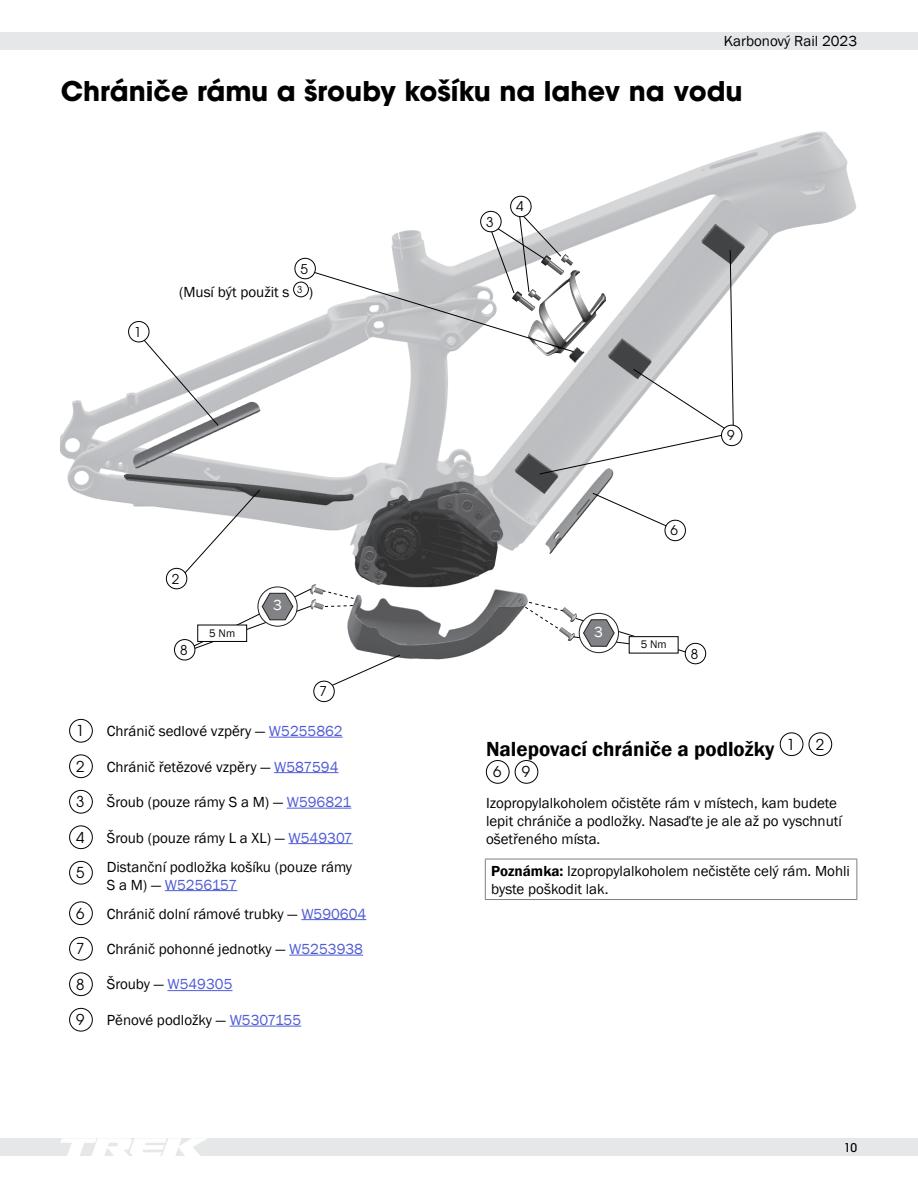
<style>
.page{position:relative;width:918px;height:1188px;background:#fff}
.page>*{position:absolute;margin:0;border:0;box-sizing:border-box;transform-origin:0 0}
.Section_Head{font:700 27px "ITC Avant Garde Pro";color:#000}
.Subhead_1{font:600 21px "Franklin Gothic";color:#000}
.Table_Cell_Left{font:15px/18px "Franklin Gothic";color:#000}
.Body{font:15px/18px "Franklin Gothic";color:#000}
.Bold_First_Word{font:15px/18px "Franklin Gothic";color:#000}
.Callout_Number_Black{font:15px "ITC Avant Garde Pro";color:#000}
.t1{font:15px "Franklin Gothic";color:#fff}
.t2{font:13.5px "ITC Avant Garde Pro";color:#000}
.t3{font:500 12px "ITC Avant Garde Pro";color:#000}
.t4{font:11.25px "Franklin Gothic";color:#000}
.s1{color:#4f5cd6}
.s2{font-weight:600}
</style>
<div class="page">
<div style="left:0;top:32px;width:918px;height:17px;background:#e6e7e9"></div>
<div style="left:0;top:1139px;width:918px;height:17px;background:#e6e7e9"></div>
<svg style="left:61px;top:1139px;width:145px;height:17px"></svg>
<img style="left:61px;top:131px;width:796px;height:534px">
<div style="left:536px;top:608px;width:21px;height:25px;background:#fff"></div>
<img style="left:565px;top:608px;width:12px;height:13px">
<img style="left:560px;top:627px;width:12px;height:13px">
<div style="left:166px;top:568px;width:21px;height:21px;background:#fff;border-radius:50%"></div>
<div style="left:166px;top:568px;width:21px;height:21px;border:1px solid #000;border-radius:50%"></div>
<svg style="left:592px;top:492px;width:80px;height:37px"></svg>
<svg style="left:136px;top:331px;width:83px;height:95px"></svg>
<div style="left:129px;top:321px;width:20px;height:21px;background:#fff;border-radius:50%"></div>
<div style="left:128px;top:321px;width:21px;height:21px;border:1px solid #000;border-radius:50%"></div>
<div style="left:665px;top:520px;width:20px;height:21px;background:#fff;border-radius:50%"></div>
<div style="left:665px;top:520px;width:21px;height:21px;border:1px solid #000;border-radius:50%"></div>
<div style="left:313px;top:681px;width:22px;height:21px;border:1px solid #000;border-radius:50%"></div>
<div style="left:174px;top:639px;width:21px;height:21px;border:1px solid #000;border-radius:50%"></div>
<div style="left:685px;top:643px;width:21px;height:21px;background:#fff;border-radius:50%"></div>
<div style="left:685px;top:643px;width:21px;height:21px;border:1px solid #000;border-radius:50%"></div>
<svg style="left:579px;top:613px;width:39px;height:40px"></svg>
<div style="left:579px;top:613px;width:40px;height:40px;border:1px solid #231f20;border-radius:50%"></div>
<svg style="left:572px;top:618px;width:123px;height:37px"></svg>
<div style="left:722px;top:425px;width:20px;height:21px;background:#fff;border-radius:50%"></div>
<div style="left:721px;top:425px;width:21px;height:21px;border:1px solid #000;border-radius:50%"></div>
<div style="left:295px;top:258px;width:20px;height:21px;background:#fff;border-radius:50%"></div>
<div style="left:295px;top:258px;width:21px;height:21px;border:1px solid #000;border-radius:50%"></div>
<svg style="left:176px;top:489px;width:225px;height:198px"></svg>
<svg style="left:524px;top:601px;width:41px;height:28px"></svg>
<svg style="left:299px;top:206px;width:435px;height:269px"></svg>
<div style="left:511px;top:196px;width:20px;height:21px;background:#fff;border-radius:50%"></div>
<div style="left:510px;top:196px;width:21px;height:21px;border:1px solid #000;border-radius:50%"></div>
<div style="left:294px;top:282px;width:14px;height:15px;background:#fff;border-radius:50%"></div>
<div style="left:293px;top:282px;width:16px;height:15px;border:1px solid #000;border-radius:50%"></div>
<div style="left:69px;top:719px;width:24px;height:24px;border:1px solid #000;border-radius:50%"></div>
<hr style="left:269px;top:737px;width:74px;height:1px;background:#4f5cd6">
<div style="left:69px;top:755px;width:24px;height:23px;border:1px solid #000;border-radius:50%"></div>
<hr style="left:274px;top:772px;width:64px;height:1px;background:#4f5cd6">
<div style="left:69px;top:790px;width:24px;height:24px;border:1px solid #000;border-radius:50%"></div>
<hr style="left:287px;top:808px;width:64px;height:1px;background:#4f5cd6">
<div style="left:69px;top:826px;width:24px;height:23px;border:1px solid #000;border-radius:50%"></div>
<hr style="left:289px;top:843px;width:64px;height:1px;background:#4f5cd6">
<div style="left:69px;top:861px;width:24px;height:23px;border:1px solid #000;border-radius:50%"></div>
<hr style="left:165px;top:890px;width:72px;height:1px;background:#4f5cd6">
<div style="left:69px;top:902px;width:24px;height:23px;border:1px solid #000;border-radius:50%"></div>
<hr style="left:301px;top:919px;width:65px;height:1px;background:#4f5cd6">
<div style="left:69px;top:937px;width:24px;height:23px;border:1px solid #000;border-radius:50%"></div>
<hr style="left:289px;top:955px;width:74px;height:1px;background:#4f5cd6">
<div style="left:69px;top:972px;width:24px;height:24px;border:1px solid #000;border-radius:50%"></div>
<hr style="left:167px;top:990px;width:66px;height:1px;background:#4f5cd6">
<div style="left:69px;top:1008px;width:24px;height:23px;border:1px solid #000;border-radius:50%"></div>
<hr style="left:230px;top:1026px;width:71px;height:1px;background:#4f5cd6">
<div style="left:780px;top:732px;width:23px;height:24px;border:1px solid #000;border-radius:50%"></div>
<div style="left:809px;top:732px;width:23px;height:24px;border:1px solid #000;border-radius:50%"></div>
<div style="left:486px;top:760px;width:23px;height:24px;border:1px solid #000;border-radius:50%"></div>
<div style="left:515px;top:760px;width:23px;height:24px;border:1px solid #000;border-radius:50%"></div>
<hr style="left:485px;top:859px;width:372px;height:1px;background:#808080">
<hr style="left:485px;top:859px;width:1px;height:40px;background:#808080">
<hr style="left:856px;top:859px;width:1px;height:40px;background:#808080">
<hr style="left:485px;top:899px;width:372px;height:1px;background:#808080">
<p class="Body" style="left:724px;top:32px;width:135px">Karbonový Rail 2023</p>
<p class="Section_Head" style="left:61px;top:73px;width:683px">Chrániče rámu a šrouby košíku na lahev na vodu</p>
<p class="t2" style="left:134px;top:323px;width:9px">1</p>
<p class="t2" style="left:300px;top:260px;width:9px">5</p>
<p class="Body" style="left:179px;top:284px;width:136px">(Musí být použit s <sup>3</sup> )</p>
<p class="t2" style="left:486px;top:213px;width:9px">3</p>
<p class="t2" style="left:516px;top:198px;width:9px">4</p>
<p class="t2" style="left:727px;top:427px;width:9px">9</p>
<p class="t2" style="left:172px;top:570px;width:9px">2</p>
<p class="t1" style="left:273px;top:596px;width:10px">3</p>
<p class="t4" style="left:209px;top:626px;width:27px">5 Nm</p>
<p class="t1" style="left:594px;top:623px;width:10px">3</p>
<p class="t2" style="left:671px;top:522px;width:9px">6</p>
<p class="t4" style="left:641px;top:637px;width:27px">5 Nm</p>
<p class="t2" style="left:180px;top:641px;width:9px">8</p>
<p class="t2" style="left:691px;top:645px;width:9px">8</p>
<p class="t2" style="left:319px;top:683px;width:9px">7</p>
<p class="Callout_Number_Black" style="left:76px;top:722px;width:10px">1</p>
<p class="Table_Cell_Left" style="left:107px;top:722px;width:237px">Chránič sedlové vzpěry — <span class="s1">W5255862</span></p>
<p class="Callout_Number_Black" style="left:76px;top:757px;width:10px">2</p>
<p class="Table_Cell_Left" style="left:107px;top:758px;width:233px">Chránič řetězové vzpěry — <span class="s1">W587594</span></p>
<p class="Callout_Number_Black" style="left:76px;top:793px;width:10px">3</p>
<p class="Table_Cell_Left" style="left:107px;top:793px;width:246px">Šroub (pouze rámy S a M) — <span class="s1">W596821</span></p>
<p class="Callout_Number_Black" style="left:76px;top:828px;width:10px">4</p>
<p class="Table_Cell_Left" style="left:107px;top:829px;width:247px">Šroub (pouze rámy L a XL) — <span class="s1">W549307</span></p>
<p class="Callout_Number_Black" style="left:76px;top:863px;width:10px">5</p>
<p class="Table_Cell_Left" style="left:107px;top:858px;width:247px">Distanční podložka košíku (pouze rámy<br>S a M) — <span class="s1">W5256157</span></p>
<p class="Callout_Number_Black" style="left:76px;top:904px;width:10px">6</p>
<p class="Table_Cell_Left" style="left:107px;top:905px;width:261px">Chránič dolní rámové trubky — <span class="s1">W590604</span></p>
<p class="Callout_Number_Black" style="left:76px;top:939px;width:10px">7</p>
<p class="Table_Cell_Left" style="left:107px;top:940px;width:258px">Chránič pohonné jednotky — <span class="s1">W5253938</span></p>
<p class="Callout_Number_Black" style="left:76px;top:975px;width:10px">8</p>
<p class="Table_Cell_Left" style="left:107px;top:976px;width:127px">Šrouby — <span class="s1">W549305</span></p>
<p class="Callout_Number_Black" style="left:76px;top:1010px;width:10px">9</p>
<p class="Table_Cell_Left" style="left:107px;top:1011px;width:196px">Pěnové podložky — <span class="s1">W5307155</span></p>
<p class="Subhead_1" style="left:486px;top:736px;width:290px">Nalepovací chrániče a podložky</p>
<p class="Callout_Number_Black" style="left:787px;top:735px;width:10px">1</p>
<p class="Callout_Number_Black" style="left:816px;top:735px;width:10px">2</p>
<p class="Callout_Number_Black" style="left:493px;top:763px;width:10px">6</p>
<p class="Callout_Number_Black" style="left:522px;top:763px;width:10px">9</p>
<p class="Body" style="left:486px;top:795px;width:357px">Izopropylalkoholem očistěte rám v místech, kam budete lepit chrániče a podložky. Nasaďte je ale až po vyschnutí ošetřeného místa.</p>
<p class="Bold_First_Word" style="left:491px;top:862px;width:360px"><span class="s2">Poznámka:</span> Izopropylalkoholem nečistěte celý rám. Mohli byste poškodit lak.</p>
<p class="t3" style="left:844px;top:1140px;width:15px">10</p>
</div>
